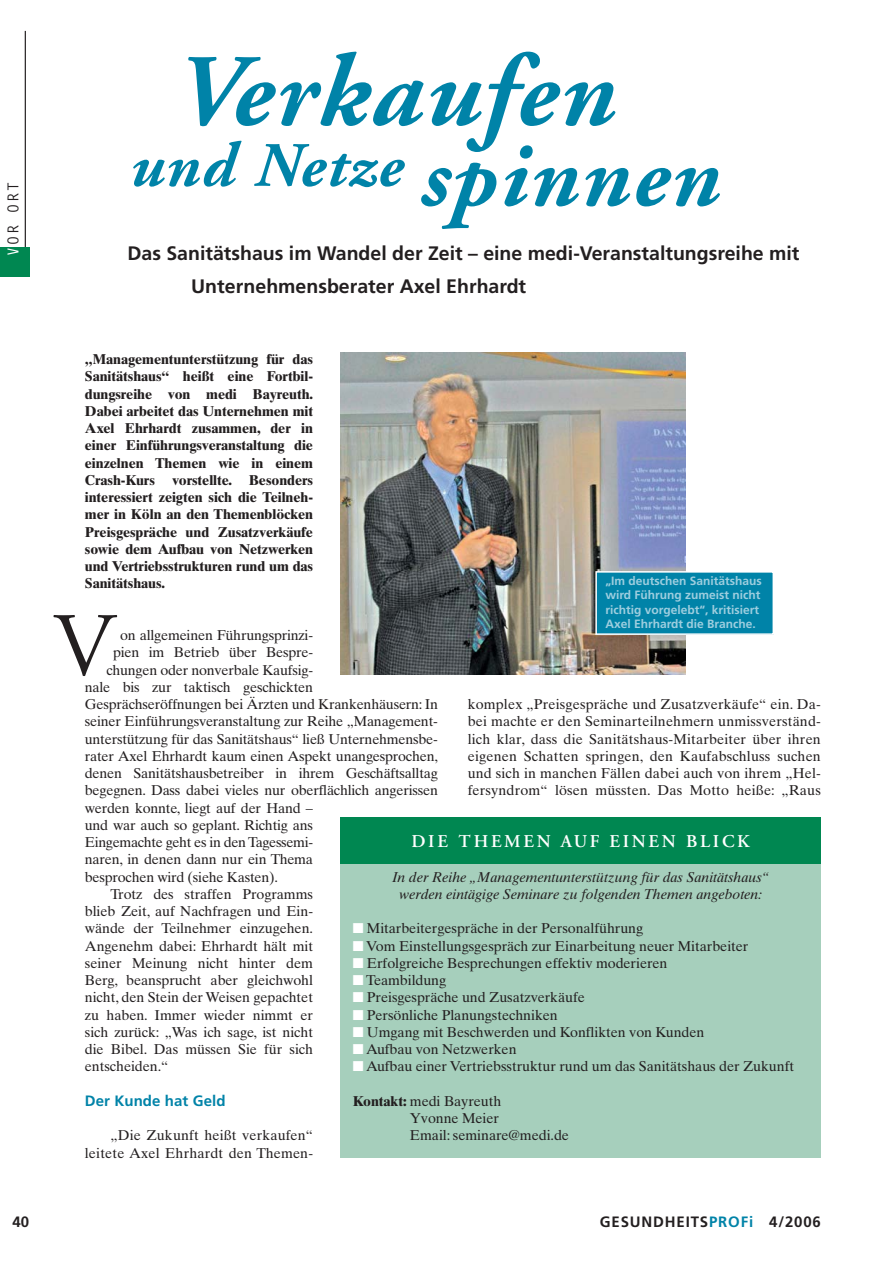
<style>
.page{position:relative;width:893px;height:1263px;background:#fff}
.page>*{position:absolute;margin:0;border:0;box-sizing:border-box;transform-origin:0 0}
.t1{font:italic 700 102px "Adobe Garamond";letter-spacing:.025em;color:#0083a8}
.t2{font:90px "Adobe Garamond";color:#231f20}
.t3{font:italic 700 63px "Adobe Garamond";letter-spacing:.025em;color:#0083a8}
.t4{font:700 19.5px/33px "Frutiger";color:#231f20}
.t5{font:600 18px "Adobe Garamond";letter-spacing:.155em;color:#fff}
.t6{font:700 15px "Frutiger";letter-spacing:.055em;color:#231f20}
.t7{font:700 15px "Frutiger";letter-spacing:.005em;color:#0083a8}
.t8{font:700 15px "Letter Gothic";letter-spacing:.12em;color:#231f20}
.t9{font:14.25px/17.2px "Times Ten";letter-spacing:-.005em;color:#231f20;text-align:right}
.t10{font:700 14.25px/17.2px "Times Ten";letter-spacing:-.005em;color:#231f20;text-align:justify}
.t11{font:italic 14.25px/17.2px "Times Ten";letter-spacing:-.005em;color:#231f20;text-align:center}
.t12{font:14.25px "Times Ten";letter-spacing:-.025em;color:#231f20}
.t13{font:700 12px/14.1px "Frutiger";color:#9ecedf}
.s1{color:#fff}
.s2{font-size:90px}
.s3{font-weight:700}
.s4{color:#0083a8}
</style>
<div class="page">
<hr style="left:25px;top:31px;width:1px;height:224px;background:#231f20">
<div style="left:0;top:247px;width:30px;height:29px;background:#008751"></div>
<img style="left:340px;top:353px;width:345px;height:322px">
<div style="left:596px;top:572px;width:177px;height:62px;background:#0083a8"></div>
<div style="left:595px;top:571px;width:179px;height:64px;border:2px solid #fff"></div>
<div style="left:340px;top:818px;width:480px;height:46px;background:#008751"></div>
<div style="left:340px;top:865px;width:480px;height:293px;background:#a6cfbc"></div>
<p class="t8" style="left:7px;top:256px;width:75px;rotate:-90deg"><span class="s1">V</span>OR ORT</p>
<h1 class="t1" style="left:170px;top:51px;width:443px">Verkaufen</h1>
<h3 class="t3" style="left:127px;top:140px;width:590px">und Netze <span class="s2">spinnen</span></h3>
<h3 class="t4" style="left:191px;top:238px;width:609px;text-indent:-64px">Das Sanitätshaus im Wandel der Zeit – eine medi-Veranstaltungsreihe mit<br>Unternehmensberater Axel Ehrhardt</h3>
<p class="t10" style="left:85px;top:352px;width:230px">„Managementunterstützung für das Sanitätshaus“ heißt eine Fortbil&shy;dungsreihe von medi Bayreuth.<br>Dabei arbeitet das Unternehmen mit Axel Ehrhardt zusammen, der in einer Einführungsveranstaltung die einzelnen Themen wie in einem Crash-Kurs vorstellte. Besonders interessiert zeigten sich die Teilneh&shy;mer in Köln an den Themenblöcken Preisgespräche und Zusatzverkäufe sowie dem Aufbau von Netzwerken und Vertriebsstrukturen rund um das Sanitätshaus.</p>
<p class="t13" style="left:605px;top:575px;width:158px">„Im deutschen Sanitätshaus wird Führung zumeist nicht richtig vorgelebt“, kritisiert<br>Axel Ehrhardt die Branche.</p>
<h2 class="t2" style="left:54px;top:610px;width:62px">V</h2>
<p class="t9" style="left:120px;top:628px;width:194px">on allgemeinen Führungsprinzi-</p>
<p class="t9" style="left:113px;top:645px;width:201px">pien im Betrieb über Bespre-</p>
<p class="t9" style="left:106px;top:663px;width:208px">chungen oder nonverbale Kaufsig-</p>
<p class="t9" style="left:85px;top:680px;width:230px">nale bis zur taktisch geschickten</p>
<p class="t9" style="left:85px;top:697px;width:354px">Gesprächseröffnungen bei Ärzten und Krankenhäusern: In</p>
<p class="t9" style="left:85px;top:714px;width:354px">seiner Einführungsveranstaltung zur Reihe „Management-</p>
<p class="t9" style="left:85px;top:732px;width:354px">unterstützung für das Sanitätshaus“ ließ Unternehmensbe-</p>
<p class="t9" style="left:85px;top:749px;width:354px">rater Axel Ehrhardt kaum einen Aspekt unangesprochen,</p>
<p class="t9" style="left:85px;top:766px;width:354px">denen Sanitätshausbetreiber in ihrem Geschäftsalltag</p>
<p class="t9" style="left:85px;top:783px;width:354px">begegnen. Dass dabei vieles nur oberflächlich angerissen</p>
<p class="t9" style="left:85px;top:801px;width:230px">werden konnte, liegt auf der Hand –</p>
<p class="t9" style="left:85px;top:818px;width:230px">und war auch so geplant. Richtig ans</p>
<p class="t12" style="left:85px;top:837px;width:230px">Eingemachte geht es in den Tagessemi-</p>
<p class="t9" style="left:85px;top:852px;width:230px">naren, in denen dann nur ein Thema</p>
<p class="t9" style="left:85px;top:870px;width:195px">besprochen wird (siehe Kasten).</p>
<p class="t9" style="left:110px;top:887px;width:204px">Trotz des straffen Programms</p>
<p class="t9" style="left:85px;top:904px;width:230px">blieb Zeit, auf Nachfragen und Ein-</p>
<p class="t9" style="left:85px;top:921px;width:230px">wände der Teilnehmer einzugehen.</p>
<p class="t9" style="left:85px;top:939px;width:230px">Angenehm dabei: Ehrhardt hält mit</p>
<p class="t9" style="left:85px;top:956px;width:230px">seiner Meinung nicht hinter dem</p>
<p class="t9" style="left:85px;top:973px;width:230px">Berg, beansprucht aber gleichwohl</p>
<p class="t9" style="left:85px;top:990px;width:230px">nicht, den Stein der Weisen gepachtet</p>
<p class="t9" style="left:85px;top:1008px;width:230px">zu haben. Immer wieder nimmt er</p>
<p class="t9" style="left:85px;top:1025px;width:230px">sich zurück: „Was ich sage, ist nicht</p>
<p class="t9" style="left:85px;top:1042px;width:230px">die Bibel. Das müssen Sie für sich</p>
<p class="t9" style="left:85px;top:1059px;width:85px">entscheiden.“</p>
<p class="t7" style="left:85px;top:1095px;width:142px">Der Kunde hat Geld</p>
<p class="t9" style="left:85px;top:1128px;width:230px">„Die Zukunft heißt verkaufen“ leitete Axel Ehrhardt den Themen-</p>
<p class="t9" style="left:468px;top:697px;width:354px;text-align:justify">komplex „Preisgespräche und Zusatzverkäufe“ ein. Da&shy;bei machte er den Seminarteilnehmern unmissverständ&shy;lich klar, dass die Sanitätshaus-Mitarbeiter über ihren eigenen Schatten springen, den Kaufabschluss suchen und sich in manchen Fällen dabei auch von ihrem „Hel&shy;fersyndrom“ lösen müssten. Das Motto heiße: „Raus</p>
<p class="t5" style="left:411px;top:834px;width:339px">DIE THEMEN AUF EINEN BLICK</p>
<p class="t11" style="left:392px;top:870px;width:378px">In der Reihe „Managementunterstützung für das Sanitätshaus“ werden eintägige Seminare zu folgenden Themen angeboten:</p>
<p class="t9" style="left:353px;top:921px;width:292px"><span class="s1">■</span> Mitarbeitergespräche in der Personalführung</p>
<p class="t9" style="left:353px;top:939px;width:397px"><span class="s1">■</span> Vom Einstellungsgespräch zur Einarbeitung neuer Mitarbeiter</p>
<p class="t9" style="left:353px;top:956px;width:316px"><span class="s1">■</span> Erfolgreiche Besprechungen effektiv moderieren</p>
<p class="t9" style="left:353px;top:973px;width:95px"><span class="s1">■</span> Teambildung</p>
<p class="t9" style="left:353px;top:990px;width:233px"><span class="s1">■</span> Preisgespräche und Zusatzverkäufe</p>
<p class="t9" style="left:353px;top:1008px;width:206px"><span class="s1">■</span> Persönliche Planungstechniken</p>
<p class="t9" style="left:353px;top:1025px;width:353px"><span class="s1">■</span> Umgang mit Beschwerden und Konflikten von Kunden</p>
<p class="t9" style="left:353px;top:1042px;width:165px"><span class="s1">■</span> Aufbau von Netzwerken</p>
<p class="t9" style="left:353px;top:1059px;width:442px"><span class="s1">■</span> Aufbau einer Vertriebsstruktur rund um das Sanitätshaus der Zukunft</p>
<p class="t9" style="left:410px;top:1094px;width:161px;text-align:left;text-indent:-57px"><span class="s3">Kontakt:</span> medi Bayreuth<br>Yvonne Meier<br>Email: seminare@medi.de</p>
<p class="t6" style="left:13px;top:1216px;width:18px">40</p>
<p class="t6" style="left:600px;top:1216px;width:222px">GESUNDHEITS<span class="s4">PROFi</span> 4/2006</p>
</div>
